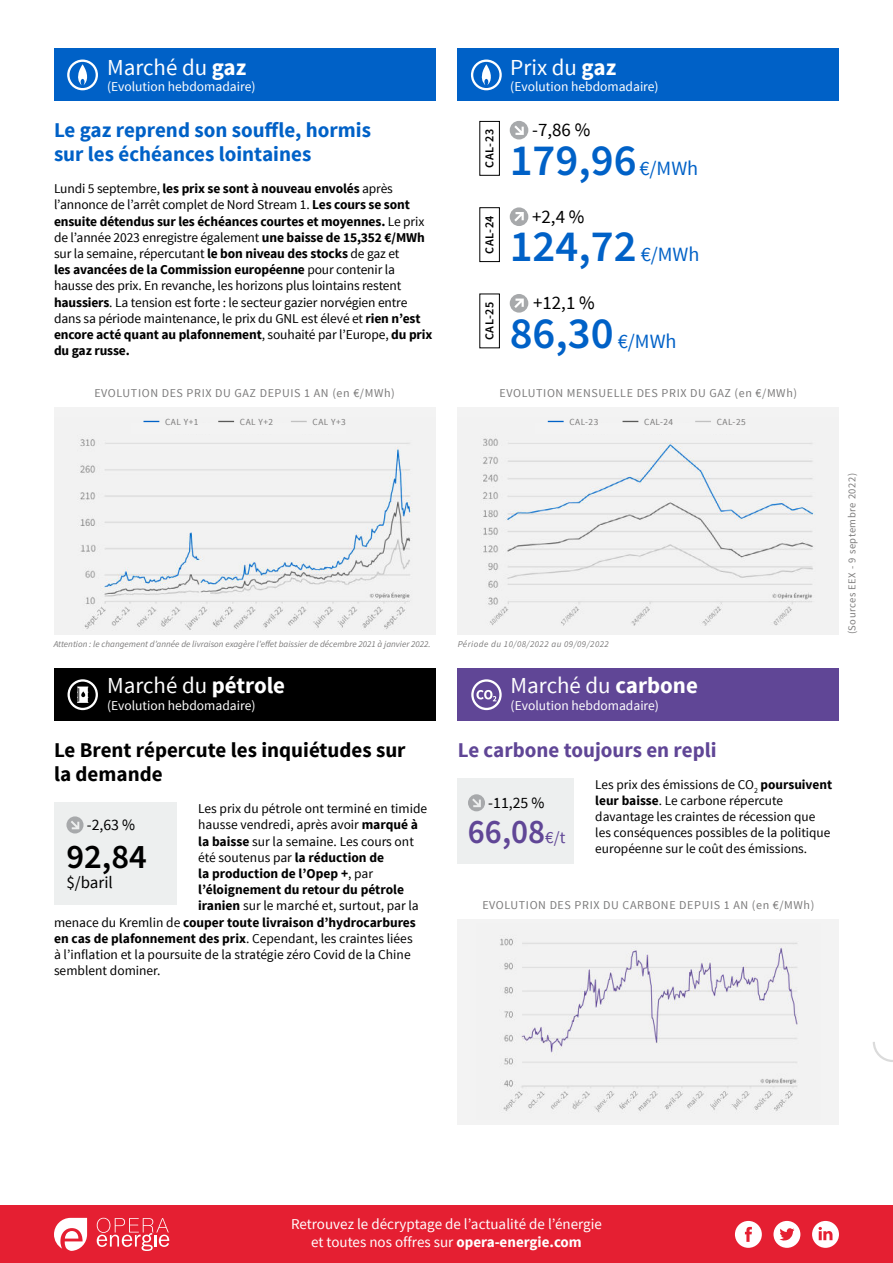
<style>
.page{position:relative;width:893px;height:1263px;background:#fff}
.page>*{position:absolute;margin:0;border:0;box-sizing:border-box;transform-origin:0 0}
.t1{font:600 44.55px "Source Sans Pro";color:#0061c7}
.t2{font:600 34.5px "Source Sans Pro";color:#604696;scale:.96 1}
.t3{font:600 34.5px "Source Sans Pro";color:#000}
.t4{font:22.95px "Source Sans Pro";color:#fff}
.t5{font:700 21px/24px "Source Sans Pro";color:#0061c7}
.t6{font:700 21px/24px "Source Sans Pro";color:#000}
.t7{font:700 21px "Source Sans Pro";color:#604696}
.t8{font:18.9px "Source Sans Pro";color:#000}
.t9{font:16.8px "Source Sans Pro";color:#000}
.t10{font:15.75px "Source Sans Pro";color:#000}
.t11{font:15px/18px "Source Sans Pro";color:#fff;text-align:center}
.t12{font:13.5px/16.2px "Source Sans Pro";letter-spacing:-.01em;color:#000}
.t13{font:700 13.5px "Source Sans Pro";color:#000}
.t14{font:13.5px "Source Sans Pro";color:#fff}
.t15{font:13.35px/16px "Source Sans Pro";color:#000}
.t16{font:600 12.15px "Source Sans Pro";letter-spacing:.05em;color:#000}
.t17{font:12px "Source Sans Pro";letter-spacing:.05em;color:#7c7b7b}
.t18{font:10.5px "Source Sans Pro";letter-spacing:.05em;color:#7c7b7b}
.t19{font:9.3px "Source Sans Pro";letter-spacing:.05em;color:#7c7b7b}
.t20{font:italic 9px "Source Sans Pro";color:#7c7b7b}
.t21{font:italic 9px "Source Sans Pro";letter-spacing:.05em;color:#7c7b7b}
.s1{font-weight:700}
.s2{font-weight:400;font-size:20.25px}
.s3{font-weight:400}
.s4{font-weight:400;font-size:16.8px}
</style>
<div class="page">
<div style="left:458px;top:919px;width:381px;height:205px;background:#f3f3f3"></div>
<img style="left:500px;top:938px;width:298px;height:175px">
<div style="left:458px;top:49px;width:381px;height:52px;background:#0061c7"></div>
<div style="left:54px;top:49px;width:381px;height:52px;background:#0061c7"></div>
<div style="left:54px;top:669px;width:381px;height:52px;background:#000"></div>
<svg style="left:68px;top:679px;width:30px;height:31px"></svg>
<div style="left:458px;top:669px;width:381px;height:52px;background:#604696"></div>
<svg style="left:471px;top:679px;width:31px;height:31px"></svg>
<div style="left:0;top:1206px;width:893px;height:57px;background:#e51f32"></div>
<svg style="left:97px;top:1218px;width:72px;height:33px"></svg>
<svg style="left:54px;top:1218px;width:33px;height:33px"></svg>
<div style="left:812px;top:1221px;width:27px;height:27px;background:#fff;border-radius:50%"></div>
<svg style="left:818px;top:1227px;width:14px;height:13px"></svg>
<div style="left:735px;top:1221px;width:27px;height:27px;background:#fff;border-radius:50%"></div>
<svg style="left:745px;top:1227px;width:7px;height:15px"></svg>
<div style="left:773px;top:1221px;width:27px;height:27px;background:#fff;border-radius:50%"></div>
<svg style="left:779px;top:1228px;width:15px;height:13px"></svg>
<svg style="left:873px;top:1042px;width:20px;height:20px"></svg>
<svg style="left:510px;top:121px;width:18px;height:18px"></svg>
<svg style="left:510px;top:207px;width:18px;height:19px"></svg>
<svg style="left:510px;top:294px;width:18px;height:19px"></svg>
<div style="left:480px;top:121px;width:20px;height:55px;border:1px solid #000"></div>
<div style="left:480px;top:207px;width:20px;height:55px;border:1px solid #000"></div>
<div style="left:480px;top:294px;width:20px;height:54px;border:1px solid #000"></div>
<div style="left:54px;top:803px;width:123px;height:102px;background:#edefef"></div>
<svg style="left:66px;top:816px;width:18px;height:17px"></svg>
<div style="left:458px;top:778px;width:116px;height:86px;background:#edefef"></div>
<svg style="left:468px;top:794px;width:17px;height:17px"></svg>
<div style="left:54px;top:407px;width:381px;height:227px;background:#f3f3f3"></div>
<img style="left:80px;top:420px;width:332px;height:210px">
<div style="left:458px;top:407px;width:381px;height:227px;background:#f3f3f3"></div>
<img style="left:483px;top:420px;width:332px;height:206px">
<div style="left:131px;top:424px;width:215px;height:10px;background:#f3f3f3"></div>
<div style="left:536px;top:424px;width:214px;height:10px;background:#f3f3f3"></div>
<svg style="left:143px;top:421px;width:16px;height:1px"></svg>
<svg style="left:218px;top:421px;width:16px;height:1px"></svg>
<svg style="left:291px;top:421px;width:16px;height:1px"></svg>
<svg style="left:548px;top:421px;width:16px;height:1px"></svg>
<svg style="left:623px;top:421px;width:15px;height:1px"></svg>
<svg style="left:695px;top:421px;width:16px;height:1px"></svg>
<svg style="left:67px;top:60px;width:31px;height:30px"></svg>
<svg style="left:471px;top:60px;width:31px;height:30px"></svg>
<h3 class="t4" style="left:107px;top:56px;width:141px">Marché du <span class="s1">gaz</span></h3>
<p class="t14" style="left:107px;top:80px;width:150px">(Evolution hebdomadaire)</p>
<h3 class="t4" style="left:510px;top:56px;width:107px">Prix du <span class="s1">gaz</span></h3>
<p class="t14" style="left:510px;top:80px;width:150px">(Evolution hebdomadaire)</p>
<h3 class="t5" style="left:54px;top:119px;width:319px">Le gaz reprend son souffle, hormis sur les échéances lointaines</h3>
<p class="t12" style="left:54px;top:181px;width:380px">Lundi 5 septembre, <span class="s1">les prix se sont à nouveau envolés</span> après l’annonce de l’arrêt complet de Nord Stream 1. <span class="s1">Les cours se sont ensuite détendus sur les échéances courtes et moyennes.</span> Le prix de l’année 2023 enregistre également <span class="s1">une baisse de 15,352 €/MWh </span>sur la semaine, répercutant <span class="s1">le bon niveau des stocks</span> de gaz et<br><span class="s1">les avancées de la Commission européenne</span> pour contenir la hausse des prix. En revanche, les horizons plus lointains restent <span class="s1">haussiers</span>. La tension est forte : le secteur gazier norvégien entre dans sa période maintenance, le prix du GNL est élevé et <span class="s1">rien n’est encore acté quant au plafonnement</span>, souhaité par l’Europe, <span class="s1">du prix du gaz russe.</span></p>
<p class="t16" style="left:485px;top:168px;width:40px;rotate:-90deg">CAL-23</p>
<p class="t16" style="left:485px;top:254px;width:40px;rotate:-90deg">CAL-24</p>
<p class="t16" style="left:485px;top:340px;width:40px;rotate:-90deg">CAL-25</p>
<h3 class="t8" style="left:532px;top:121px;width:60px">-7,86 %</h3>
<h1 class="t1" style="left:510px;top:145px;width:190px">179,96<span class="s2">€/MWh</span></h1>
<h3 class="t8" style="left:532px;top:207px;width:54px">+2,4 %</h3>
<h1 class="t1" style="left:510px;top:232px;width:191px">124,72 <span class="s2">€/MWh</span></h1>
<h3 class="t8" style="left:533px;top:294px;width:63px">+12,1 %</h3>
<h1 class="t1" style="left:510px;top:318px;width:168px">86,30 <span class="s2">€/MWh</span></h1>
<p class="t17" style="left:94px;top:387px;width:302px">EVOLUTION DES PRIX DU GAZ DEPUIS 1 AN (en €/MWh)</p>
<p class="t17" style="left:500px;top:387px;width:299px">EVOLUTION MENSUELLE DES PRIX DU GAZ (en €/MWh)</p>
<p class="t19" style="left:165px;top:417px;width:35px">CAL Y+1</p>
<p class="t19" style="left:240px;top:417px;width:35px">CAL Y+2</p>
<p class="t19" style="left:313px;top:417px;width:35px">CAL Y+3</p>
<p class="t19" style="left:569px;top:417px;width:30px">CAL-23</p>
<p class="t19" style="left:644px;top:417px;width:30px">CAL-24</p>
<p class="t19" style="left:717px;top:417px;width:30px">CAL-25</p>
<p class="t20" style="left:54px;top:638px;width:378px">Attention : le changement d’année de livraison exagère l’effet baissier de décembre 2021 à janvier 2022.</p>
<p class="t21" style="left:458px;top:640px;width:153px">Période du 10/08/2022 au 09/09/2022</p>
<h3 class="t4" style="left:107px;top:674px;width:180px">Marché du <span class="s1">pétrole</span></h3>
<h3 class="t4" style="left:511px;top:674px;width:189px">Marché du <span class="s1">carbone</span></h3>
<p class="t14" style="left:107px;top:698px;width:150px">(Evolution hebdomadaire)</p>
<p class="t14" style="left:511px;top:698px;width:150px">(Evolution hebdomadaire)</p>
<h3 class="t6" style="left:54px;top:739px;width:353px">Le Brent répercute les inquiétudes sur la demande</h3>
<p class="t12" style="left:198px;top:801px;width:231px">Les prix du pétrole ont terminé en timide</p>
<p class="t12" style="left:198px;top:817px;width:221px">hausse vendredi, après avoir <span class="s1">marqué à</span></p>
<p class="t12" style="left:198px;top:833px;width:217px"><span class="s1">la baisse</span> sur la semaine. Les cours ont</p>
<p class="t12" style="left:198px;top:850px;width:188px">été soutenus par <span class="s1">la réduction de</span></p>
<p class="t13" style="left:198px;top:868px;width:176px">la production de l’Opep +<span class="s3">, par</span></p>
<p class="t13" style="left:198px;top:884px;width:207px">l’éloignement du retour du pétrole</p>
<p class="t12" style="left:198px;top:898px;width:222px"><span class="s1">iranien</span> sur le marché et, surtout, par la</p>
<p class="t13" style="left:54px;top:917px;width:363px"><span class="s3">menace du Kremlin de</span> couper toute livraison d’hydrocarbures</p>
<p class="t12" style="left:54px;top:931px;width:360px"><span class="s1">en cas de plafonnement des prix</span>. Cependant, les craintes liées</p>
<p class="t12" style="left:54px;top:947px;width:358px">à l’inflation et la poursuite de la stratégie zéro Covid de la Chine</p>
<p class="t12" style="left:54px;top:963px;width:108px">semblent dominer.</p>
<p class="t10" style="left:87px;top:817px;width:50px">-2,63 %</p>
<h2 class="t3" style="left:66px;top:845px;width:82px">92,84</h2>
<p class="t9" style="left:66px;top:874px;width:48px">$/baril</p>
<h3 class="t7" style="left:458px;top:741px;width:260px">Le carbone toujours en repli</h3>
<p class="t15" style="left:595px;top:777px;width:238px">Les prix des émissions de CO<sub>2</sub> <span class="s1">poursuivent leur baisse</span>. Le carbone répercute davantage les craintes de récession que les conséquences possibles de la politique européenne sur le coût des émissions.</p>
<p class="t10" style="left:488px;top:795px;width:58px">-11,25 %</p>
<h2 class="t2" style="left:468px;top:820px;width:103px">66,08<span class="s4">€/t</span></h2>
<p class="t17" style="left:482px;top:899px;width:334px">EVOLUTION DES PRIX DU CARBONE DEPUIS 1 AN (en €/MWh)</p>
<p class="t18" style="left:847px;top:634px;width:163px;rotate:-90deg">(Sources EEX - 9 septembre 2022)</p>
<p class="t11" style="left:291px;top:1216px;width:312px">Retrouvez le décryptage de l’actualité de l’énergie et toutes nos offres sur <span class="s1">opera-energie.com</span></p>
</div>
